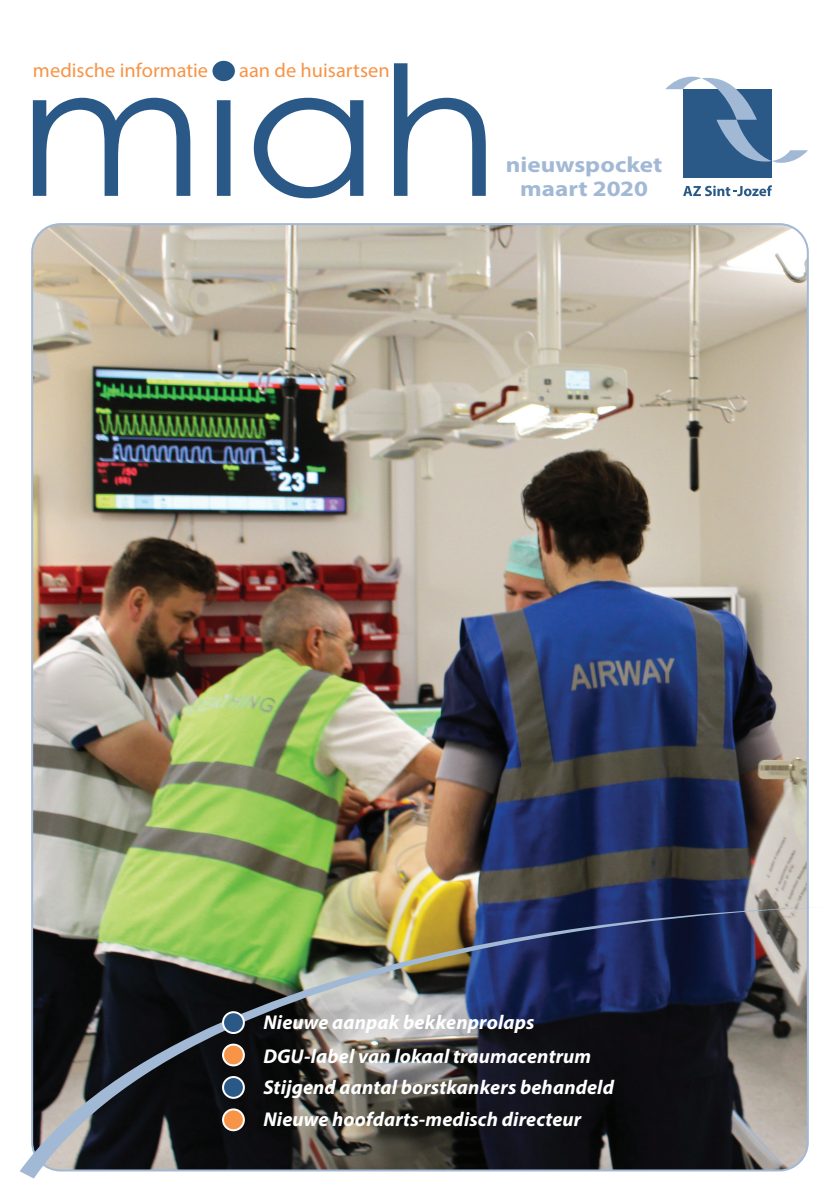
<style>
.page{position:relative;width:840px;height:1191px;background:#fff}
.page>*{position:absolute;margin:0;border:0;box-sizing:border-box;transform-origin:0 0}
.t1{font:180px "Century Gothic";color:#2a5988;scale:1.1 1}
.t2{font:700 22px/24px "Myriad Pro";color:#a2b9d5;text-align:center;scale:1.14 1}
.t3{font:italic 700 20px/31px "Myriad Pro";letter-spacing:.01em;color:#fff}
.t4{font:20px "Myriad Pro";color:#f79447}
</style>
<div class="page">
<img style="left:34px;top:225px;width:773px;height:682px">
<svg style="left:683px;top:185px;width:88px;height:11px"></svg>
<div style="left:682px;top:89px;width:89px;height:89px;background:#2a5988"></div>
<svg style="left:665px;top:76px;width:142px;height:90px"></svg>
<img style="left:20px;top:907px;width:794px;height:271px">
<div style="left:223px;top:1077px;width:21px;height:20px;background:#2a5988;border-radius:50%"></div>
<div style="left:222px;top:1076px;width:23px;height:22px;border:2px solid #fff;border-radius:50%"></div>
<div style="left:223px;top:1012px;width:21px;height:21px;background:#2a5988;border-radius:50%"></div>
<div style="left:222px;top:1011px;width:23px;height:23px;border:2px solid #fff;border-radius:50%"></div>
<div style="left:223px;top:1109px;width:21px;height:21px;background:#f79447;border-radius:50%"></div>
<div style="left:222px;top:1108px;width:23px;height:23px;border:2px solid #fff;border-radius:50%"></div>
<div style="left:223px;top:1044px;width:21px;height:21px;background:#f79447;border-radius:50%"></div>
<div style="left:222px;top:1043px;width:23px;height:23px;border:2px solid #fff;border-radius:50%"></div>
<h1 class="t1" style="left:18px;top:5px;width:439px">miah</h1>
<p class="t4" style="left:33px;top:58px;width:177px">medische informatie</p>
<p class="t4" style="left:239px;top:58px;width:152px">aan de huisartsen</p>
<p class="t2" style="left:505px;top:152px;width:139px">nieuwspocket maart 2020</p>
<p class="t3" style="left:263px;top:1005px;width:272px">Nieuwe aanpak bekkenprolaps</p>
<p class="t3" style="left:263px;top:1039px;width:352px">DGU-label van lokaal traumacentrum<br>Stijgend aantal borstkankers behandeld</p>
<p class="t3" style="left:263px;top:1103px;width:319px">Nieuwe hoofdarts-medisch directeur</p>
</div>
